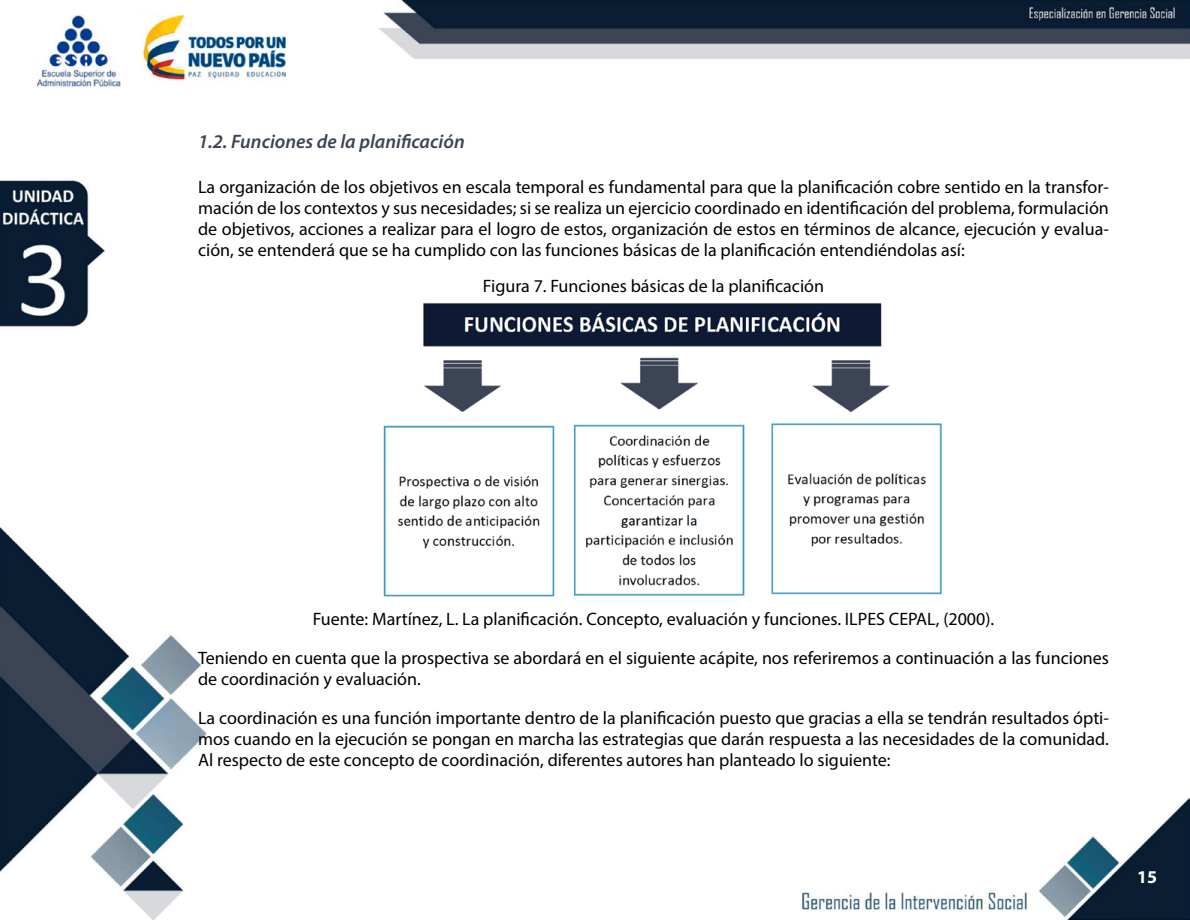
<style>
.page{position:relative;width:1190px;height:920px;background:#fff}
.page>*{position:absolute;margin:0;border:0;box-sizing:border-box;transform-origin:0 0}
.t1{font:italic 600 19.5px "Myriad Pro";color:#3c4553}
.t2{font:18px/21px "Myriad Pro";color:#000}
.t3{font:700 18px "Myriad Pro";color:#fff}
</style>
<div class="page">
<img style="left:0;top:0;width:1190px;height:919px">
<img style="left:379px;top:296px;width:568px;height:304px">
<p class="t1" style="left:198px;top:129px;width:268px">1.2. Funciones de la planificación</p>
<p class="t2" style="left:198px;top:176px;width:912px;text-align:justify">La organización de los objetivos en escala temporal es fundamental para que la planificación cobre sentido en la transfor&shy;mación de los contextos y sus necesidades; si se realiza un ejercicio coordinado en identificación del problema, formulación de objetivos, acciones a realizar para el logro de estos, organización de estos en términos de alcance, ejecución y evalua&shy;ción, se entenderá que se ha cumplido con las funciones básicas de la planificación entendiéndolas así:</p>
<p class="t2" style="left:483px;top:275px;width:343px">Figura 7. Funciones básicas de la planificación</p>
<p class="t2" style="left:198px;top:599px;width:912px;line-height:39px;text-align:center">Fuente: Martínez, L. La planificación. Concepto, evaluación y funciones. ILPES CEPAL, (2000).<br>Teniendo en cuenta que la prospectiva se abordará en el siguiente acápite, nos referiremos a continuación a las funciones</p>
<p class="t2" style="left:198px;top:659px;width:912px;line-height:39px">de coordinación y evaluación.<br>La coordinación es una función importante dentro de la planificación puesto que gracias a ella se tendrán resultados ópti-</p>
<p class="t2" style="left:198px;top:728px;width:912px">mos cuando en la ejecución se pongan en marcha las estrategias que darán respuesta a las necesidades de la comunidad.<br>Al respecto de este concepto de coordinación, diferentes autores han planteado lo siguiente:</p>
<p class="t3" style="left:1137px;top:865px;width:21px">15</p>
</div>
